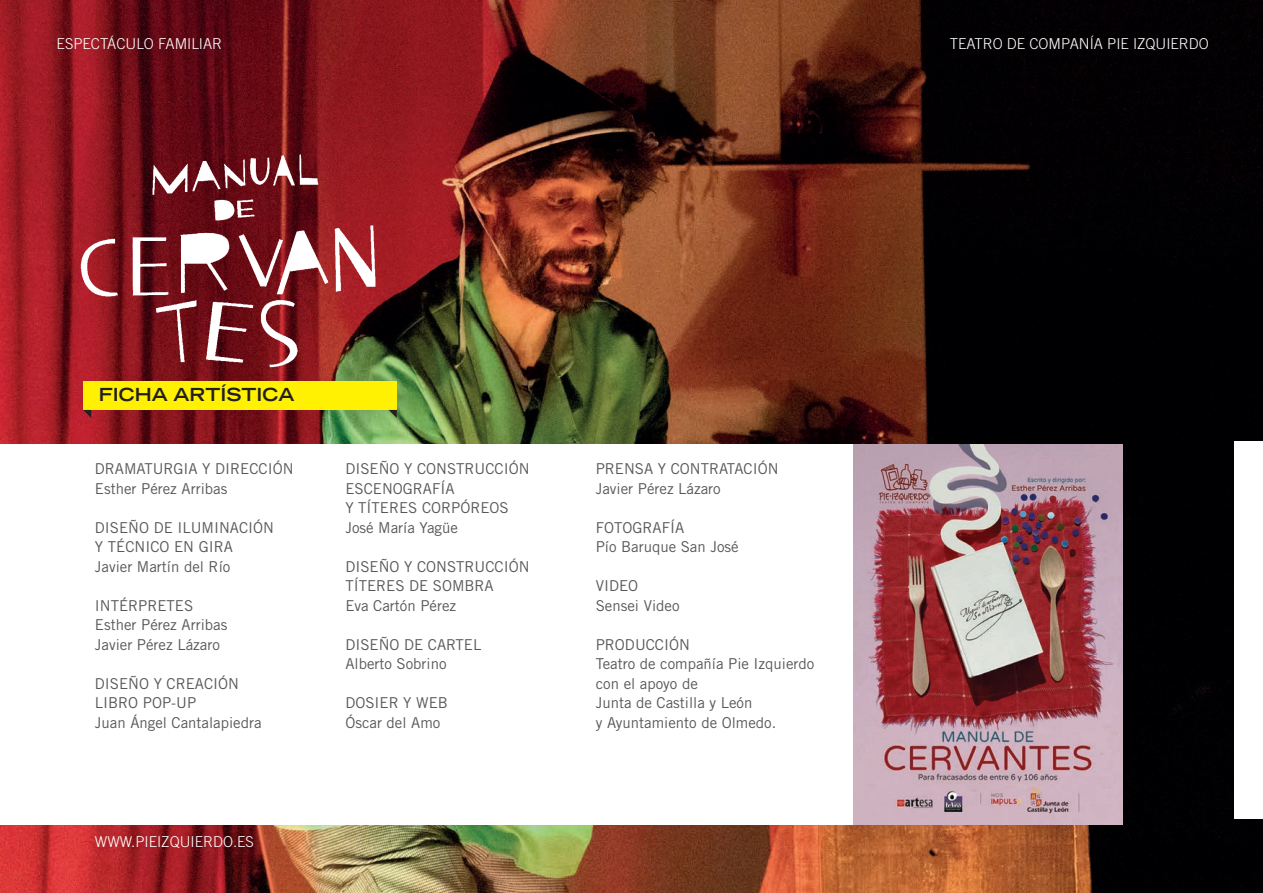
<style>
.page{position:relative;width:1263px;height:893px;background:#fff}
.page>*{position:absolute;margin:0;border:0;box-sizing:border-box;transform-origin:0 0}
.t1{font:700 expanded 18px "Trade Gothic LT Std";color:#231f20}
.t2{font:15px/19.5px "Trade Gothic LT Std";color:#57585a}
.t3{font:300 15px "Trade Gothic LT Std";color:#fff}
</style>
<div class="page">
<img style="left:0;top:0;width:1263px;height:893px">
<div style="left:0;top:444px;width:988px;height:381px;background:#fff"></div>
<div style="left:1234px;top:441px;width:29px;height:378px;background:#fff"></div>
<div style="left:83px;top:382px;width:314px;height:28px;background:#fff101"></div>
<svg style="left:83px;top:410px;width:8px;height:8px"></svg>
<svg style="left:389px;top:410px;width:8px;height:8px"></svg>
<img style="left:853px;top:444px;width:269px;height:381px">
<img style="left:74px;top:148px;width:312px;height:226px">
<p class="t3" style="left:57px;top:35px;width:167px">ESPECTÁCULO FAMILIAR</p>
<p class="t3" style="left:950px;top:35px;width:260px">TEATRO DE COMPANÍA PIE IZQUIERDO</p>
<p class="t1" style="left:99px;top:383px;width:197px">FICHA ARTÍSTICA</p>
<p class="t2" style="left:95px;top:459px;width:200px">DRAMATURGIA Y DIRECCIÓN<br>Esther Pérez Arribas</p>
<p class="t2" style="left:95px;top:518px;width:181px">DISEÑO DE ILUMINACIÓN<br>Y TÉCNICO EN GIRA<br>Javier Martín del Río</p>
<p class="t2" style="left:95px;top:596px;width:134px">INTÉRPRETES<br>Esther Pérez Arribas<br>Javier Pérez Lázaro</p>
<p class="t2" style="left:95px;top:674px;width:168px">DISEÑO Y CREACIÓN<br>LIBRO POP-UP<br>Juan Ángel Cantalapiedra</p>
<p class="t3" style="left:95px;top:833px;width:160px">WWW.PIEIZQUIERDO.ES</p>
<p class="t2" style="left:345px;top:459px;width:186px">DISEÑO Y CONSTRUCCIÓN<br>ESCENOGRAFÍA<br>Y TÍTERES CORPÓREOS<br>José María Yagüe</p>
<p class="t2" style="left:345px;top:557px;width:186px">DISEÑO Y CONSTRUCCIÓN<br>TÍTERES DE SOMBRA<br>Eva Cartón Pérez</p>
<p class="t2" style="left:345px;top:635px;width:138px">DISEÑO DE CARTEL<br>Alberto Sobrino</p>
<p class="t2" style="left:345px;top:693px;width:104px">DOSIER Y WEB<br>Óscar del Amo</p>
<p class="t2" style="left:596px;top:459px;width:184px">PRENSA Y CONTRATACIÓN<br>Javier Pérez Lázaro</p>
<p class="t2" style="left:596px;top:518px;width:144px">FOTOGRAFÍA<br>Pío Baruque San José</p>
<p class="t2" style="left:596px;top:576px;width:85px">VIDEO<br>Sensei Video</p>
<p class="t2" style="left:596px;top:635px;width:220px">PRODUCCIÓN<br>Teatro de compañía Pie Izquierdo con el apoyo de<br>Junta de Castilla y León<br>y Ayuntamiento de Olmedo.</p>
</div>
